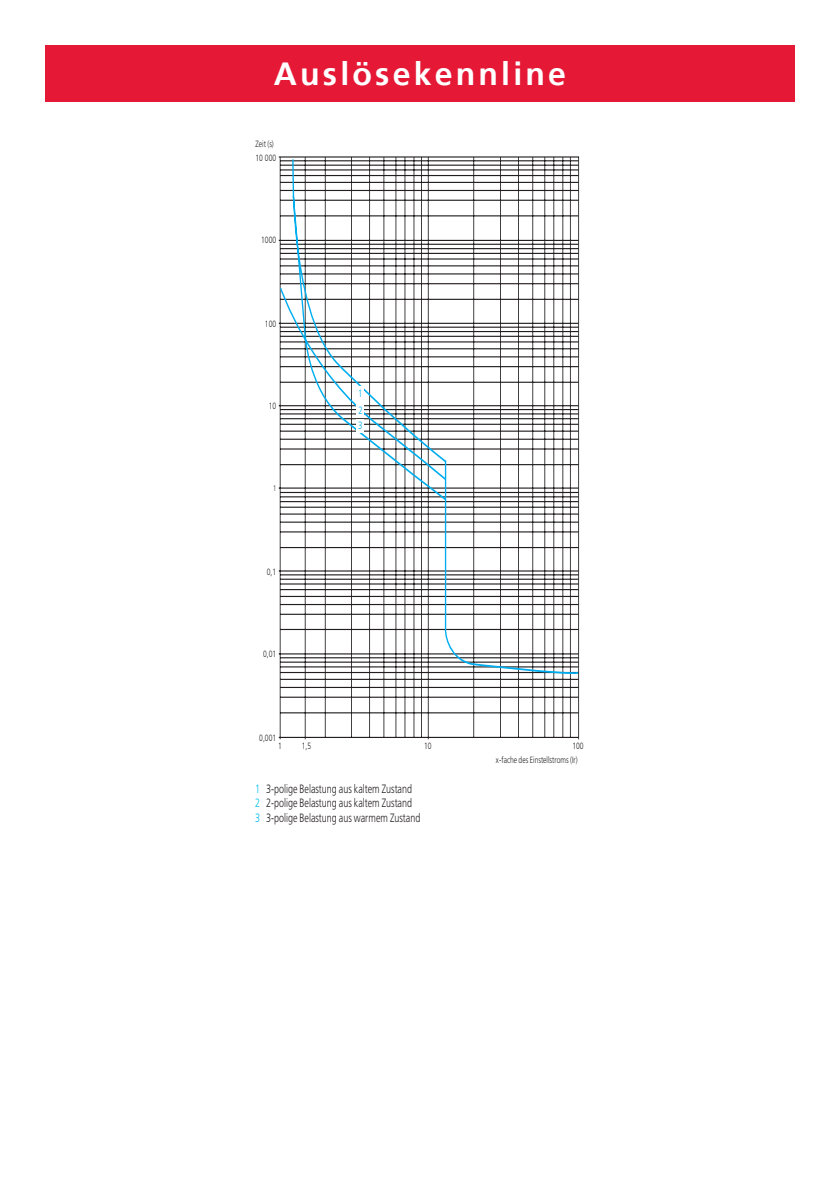
<style>
.page{position:relative;width:840px;height:1191px;background:#fff}
.page>*{position:absolute;margin:0;border:0;box-sizing:border-box;transform-origin:0 0}
.Kapitel{font:700 32px "Frutiger";letter-spacing:.1em;color:#fff}
.t1{font:300 12px/14.4px "Frutiger LT Std";color:#231f20;scale:.74 1}
.t2{font:300 10.6px "Frutiger LT Std";color:#00aeef;scale:.74 1}
.t3{font:300 9px "Frutiger LT Std";color:#231f20;scale:.74 1}
.t4{font:300 8.2px "Frutiger LT Std";color:#231f20;scale:.69 1}
.s1{color:#01bdf2}
</style>
<div class="page">
<div style="left:45px;top:45px;width:749px;height:57px;background:#e51836"></div>
<svg style="left:278px;top:156px;width:300px;height:584px"></svg>
<svg style="left:279px;top:158px;width:168px;height:344px"></svg>
<div style="left:356px;top:418px;width:7px;height:14px;background:#fff"></div>
<div style="left:356px;top:403px;width:7px;height:14px;background:#fff"></div>
<div style="left:356px;top:387px;width:7px;height:16px;background:#fff"></div>
<p class="Kapitel" style="left:274px;top:55px;width:293px">Auslösekennline</p>
<p class="t3" style="left:255px;top:139px;width:26px">Zeit (s)</p>
<p class="t3" style="left:255px;top:152px;width:29px">10 000</p>
<p class="t3" style="left:261px;top:235px;width:22px">1000</p>
<p class="t3" style="left:265px;top:319px;width:17px">100</p>
<p class="t3" style="left:268px;top:400px;width:12px">10</p>
<p class="t4" style="left:273px;top:483px;width:6px">1</p>
<p class="t3" style="left:267px;top:567px;width:14px">0,1</p>
<p class="t3" style="left:263px;top:649px;width:19px">0,01</p>
<p class="t2" style="left:358px;top:387px;width:7px">1</p>
<p class="t2" style="left:358px;top:404px;width:7px">2</p>
<p class="t2" style="left:358px;top:419px;width:7px">3</p>
<p class="t3" style="left:259px;top:732px;width:24px">0,001</p>
<p class="t3" style="left:278px;top:740px;width:7px">1</p>
<p class="t3" style="left:301px;top:740px;width:14px">1,5</p>
<p class="t3" style="left:424px;top:740px;width:12px">10</p>
<p class="t3" style="left:572px;top:740px;width:17px">100</p>
<p class="t1" style="left:255px;top:781px;width:225px"><span class="s1">1</span> 3-polige Belastung aus kaltem Zustand<br><span class="s1">2</span> 2-polige Belastung aus kaltem Zustand<br><span class="s1">3</span> 3-polige Belastung aus warmem Zustand</p>
<p class="t3" style="left:495px;top:755px;width:112px">x-fache des Einstellstroms (Ir)</p>
</div>
